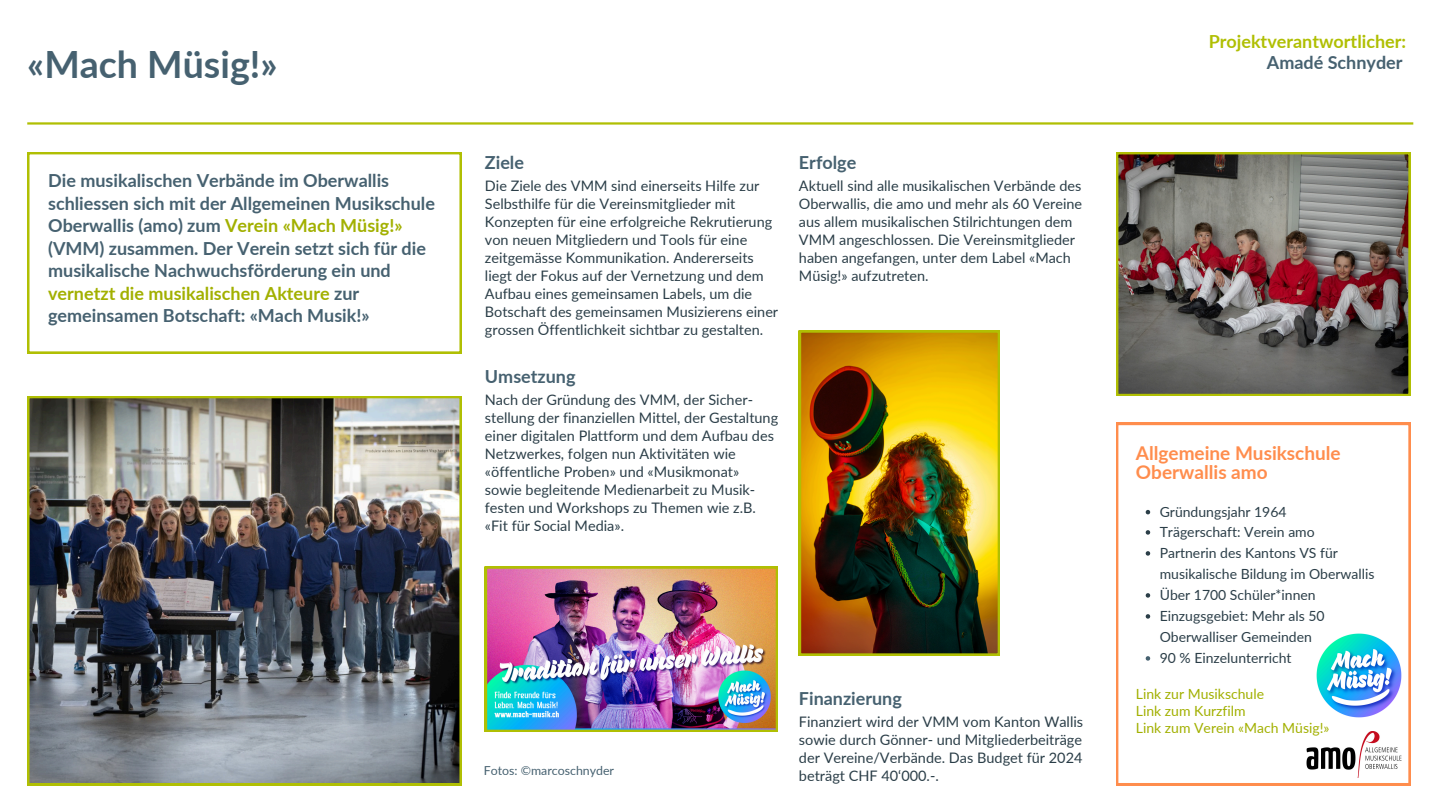
<style>
.page{position:relative;width:1440px;height:810px;background:#fff}
.page>*{position:absolute;margin:0;border:0;box-sizing:border-box;transform-origin:0 0}
.t1{font:700 37.6px "Lato";color:#466170}
.t2{font:700 19px/18.8px "Lato";color:#ff8d4d}
.t3{font:700 18px/22.5px "Lato";color:#466170}
.t4{font:700 18px/21px "Lato";color:#b0bf03;text-align:right}
.t5{font:14.5px/18px "Lato";color:#2b3e48}
.t6{font:14px/21px "Lato";color:#2b3e48}
.t7{font:14px/17.2px "Lato";color:#a2b000}
.t8{font:12.4px "Lato";color:#466170}
.s1{color:#a2b000}
.s2{color:#466170}
</style>
<div class="page">
<img style="left:1116px;top:152px;width:295px;height:244px">
<svg style="left:1116px;top:423px;width:295px;height:362px"></svg>
<img style="left:27px;top:396px;width:435px;height:389px">
<img style="left:485px;top:566px;width:293px;height:166px">
<img style="left:799px;top:330px;width:201px;height:326px">
<svg style="left:27px;top:152px;width:435px;height:202px"></svg>
<hr style="left:27px;top:122px;width:1386px;height:3px;background:#b0bf03">
<img style="left:1307px;top:732px;width:95px;height:46px">
<img style="left:1316px;top:632px;width:86px;height:87px">
<svg style="left:1146px;top:510px;width:4px;height:4px"></svg>
<svg style="left:1146px;top:530px;width:4px;height:5px"></svg>
<svg style="left:1146px;top:551px;width:4px;height:5px"></svg>
<svg style="left:1146px;top:593px;width:4px;height:5px"></svg>
<svg style="left:1146px;top:614px;width:4px;height:5px"></svg>
<svg style="left:1146px;top:656px;width:4px;height:5px"></svg>
<h3 class="t1" style="left:27px;top:40px;width:252px">«Mach Müsig!»</h3>
<p class="t3" style="left:48px;top:169px;width:388px">Die musikalischen Verbände im Oberwallis schliessen sich mit der Allgemeinen Musikschule Oberwallis (amo) zum <span class="s1">Verein «Mach Müsig!» </span>(VMM) zusammen. Der Verein setzt sich für die musikalische Nachwuchsförderung ein und <span class="s1">vernetzt die musikalischen Akteure</span> zur gemeinsamen Botschaft: «Mach Musik!»</p>
<p class="t3" style="left:485px;top:151px;width:41px">Ziele</p>
<p class="t5" style="left:485px;top:176px;width:295px">Die Ziele des VMM sind einerseits Hilfe zur Selbsthilfe für die Vereinsmitglieder mit Konzepten für eine erfolgreiche Rekrutierung von neuen Mitgliedern und Tools für eine zeitgemässe Kommunikation. Andererseits liegt der Fokus auf der Vernetzung und dem Aufbau eines gemeinsamen Labels, um die Botschaft des gemeinsamen Musizierens einer grossen Öffentlichkeit sichtbar zu gestalten.</p>
<p class="t3" style="left:485px;top:365px;width:92px">Umsetzung</p>
<p class="t5" style="left:485px;top:390px;width:295px">Nach der Gründung des VMM, der Sicher&shy;stellung der finanziellen Mittel, der Gestaltung einer digitalen Plattform und dem Aufbau des Netzwerkes, folgen nun Aktivitäten wie «öffentliche Proben» und «Musikmonat» sowie begleitende Medienarbeit zu Musik&shy;festen und Workshops zu Themen wie z.B. «Fit für Social Media».</p>
<p class="t3" style="left:799px;top:151px;width:59px">Erfolge</p>
<p class="t5" style="left:799px;top:176px;width:285px">Aktuell sind alle musikalischen Verbände des Oberwallis, die amo und mehr als 60 Vereine aus allem musikalischen Stilrichtungen dem VMM angeschlossen. Die Vereinsmitglieder haben angefangen, unter dem Label «Mach Müsig!» aufzutreten.</p>
<p class="t8" style="left:484px;top:762px;width:132px">Fotos: ©marcoschnyder</p>
<p class="t3" style="left:799px;top:687px;width:104px">Finanzierung</p>
<p class="t5" style="left:799px;top:712px;width:286px;text-align:justify">Finanziert wird der VMM vom Kanton Wallis sowie durch Gönner- und Mitgliederbeiträge der Vereine/Verbände. Das Budget für 2024 beträgt CHF 40‘000.-.</p>
<p class="t4" style="left:1209px;top:31px;width:199px">Projektverantwortlicher:<br><span class="s2">Amadé Schnyder</span></p>
<p class="t2" style="left:1136px;top:444px;width:206px">Allgemeine Musikschule<br>Oberwallis amo</p>
<p class="t6" style="left:1160px;top:501px;width:128px">Gründungsjahr 1964</p>
<h3 class="t6" style="left:1160px;top:521px;width:157px">Trägerschaft: Verein amo</h3>
<p class="t6" style="left:1160px;top:542px;width:216px">Partnerin des Kantons VS für musikalische Bildung im Oberwallis</p>
<h3 class="t6" style="left:1160px;top:584px;width:157px">Über 1700 Schüler*innen</h3>
<p class="t6" style="left:1160px;top:605px;width:167px">Einzugsgebiet: Mehr als 50<br>Oberwalliser Gemeinden</p>
<p class="t6" style="left:1160px;top:647px;width:133px">90 % Einzelunterricht</p>
<p class="t7" style="left:1136px;top:685px;width:195px">Link zur Musikschule<br>Link zum Kurzfilm<br>Link zum Verein «Mach Müsig!»</p>
</div>
